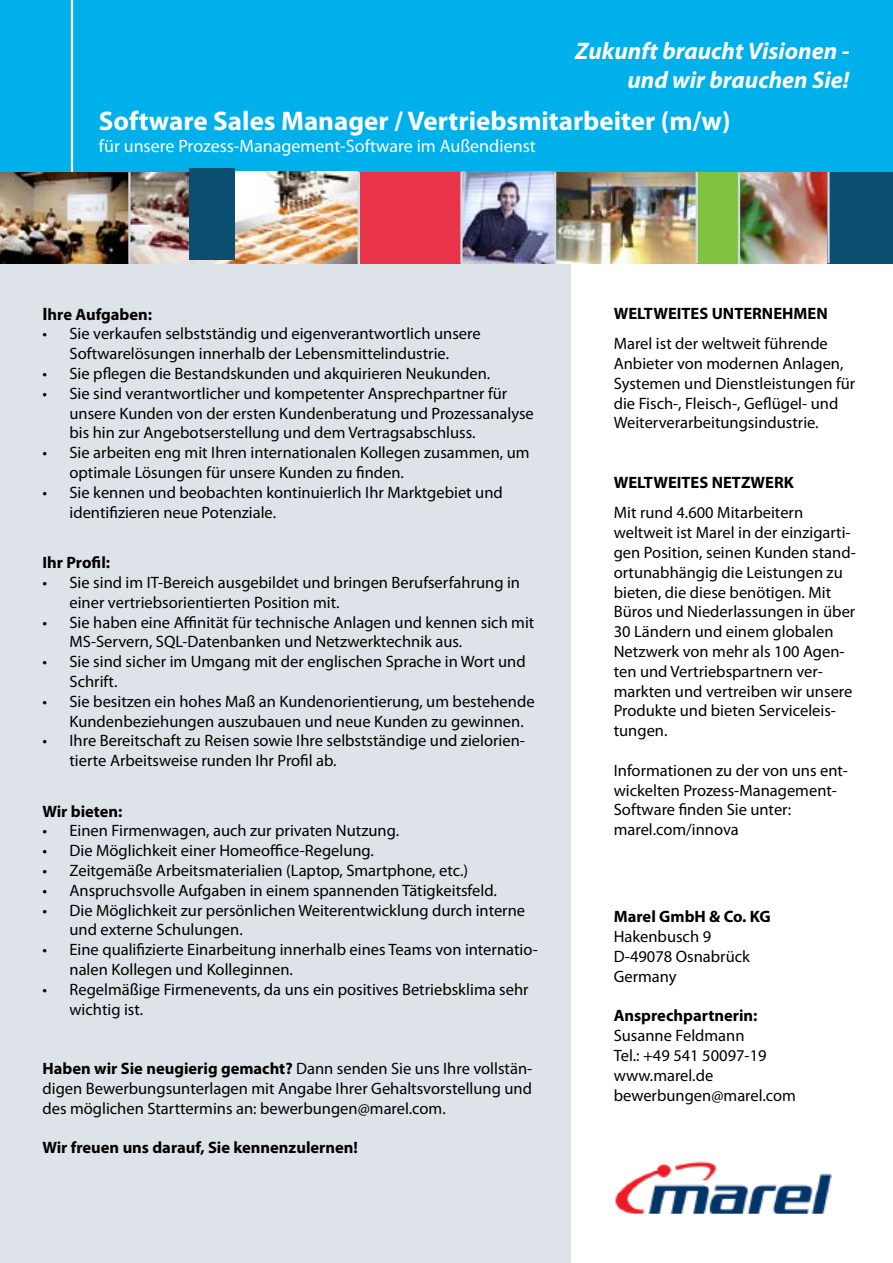
<style>
.page{position:relative;width:893px;height:1263px;background:#fff}
.page>*{position:absolute;margin:0;border:0;box-sizing:border-box;transform-origin:0 0}
.t1{font:700 27px "Myriad Pro";color:#fff}
.t2{font:italic 700 24px/28.8px "Myriad Pro";color:#fff;text-align:right}
.t3{font:18px "Myriad Pro";color:#fff}
.t4{font:16.5px/19.8px "Myriad Pro";color:#000}
.t5{font:700 16.5px "Myriad Pro";color:#000}
.s1{font-size:18px}
.s2{font-weight:700}
</style>
<div class="page">
<div style="left:0;top:168px;width:571px;height:1095px;background:#dde3e8"></div>
<div style="left:0;top:0;width:893px;height:172px;background:#00b0ea"></div>
<hr style="left:71px;top:0;width:2px;height:172px;background:#fff">
<div style="left:360px;top:172px;width:100px;height:91px;background:#e83348"></div>
<div style="left:696px;top:172px;width:44px;height:92px;background:#80c342"></div>
<hr style="left:192px;top:172px;width:2px;height:92px;background:#d0d9de">
<img style="left:215px;top:172px;width:142px;height:91px">
<img style="left:615px;top:1161px;width:217px;height:53px">
<img style="left:0;top:172px;width:128px;height:91px">
<img style="left:556px;top:172px;width:140px;height:92px">
<img style="left:131px;top:172px;width:61px;height:92px">
<img style="left:463px;top:172px;width:91px;height:91px">
<img style="left:740px;top:172px;width:87px;height:92px">
<hr style="left:554px;top:172px;width:2px;height:92px;background:#d0d9de">
<hr style="left:128px;top:172px;width:3px;height:92px;background:#d0d9de">
<div style="left:189px;top:168px;width:46px;height:91px;background:#0a4e71"></div>
<hr style="left:460px;top:172px;width:3px;height:91px;background:#d0d9de">
<hr style="left:358px;top:172px;width:2px;height:91px;background:#d0d9de">
<div style="left:827px;top:172px;width:66px;height:91px;background:#0a4e71"></div>
<hr style="left:696px;top:172px;width:2px;height:91px;background:#d0d9de">
<hr style="left:738px;top:172px;width:2px;height:92px;background:#d0d9de">
<hr style="left:827px;top:172px;width:3px;height:91px;background:#d0d9de">
<h2 class="t2" style="left:575px;top:36px;width:276px">Zukunft braucht Visionen - und wir brauchen Sie!</h2>
<h1 class="t1" style="left:99px;top:104px;width:633px">Software Sales Manager / Vertriebsmitarbeiter (m/w)</h1>
<p class="t3" style="left:99px;top:135px;width:438px">für unsere Prozess-Management-Software im Außendienst</p>
<p class="t5" style="left:43px;top:303px;width:111px"><span class="s1">I</span>hre Aufgaben:</p>
<p class="t4" style="left:43px;top:324px;width:440px;text-align:center">• Sie verkaufen selbstständig und eigenverantwortlich unsere<br>Softwarelösungen innerhalb der Lebensmittelindustrie.</p>
<p class="t4" style="left:43px;top:363px;width:449px">• Sie pflegen die Bestandskunden und akquirieren Neukunden.</p>
<p class="t4" style="left:70px;top:383px;width:466px;text-indent:-27px">• Sie sind verantwortlicher und kompetenter Ansprechpartner für unsere Kunden von der ersten Kundenberatung und Prozessanalyse bis hin zur Angebotserstellung und dem Vertragsabschluss.</p>
<p class="t4" style="left:70px;top:443px;width:462px;text-indent:-27px">• Sie arbeiten eng mit Ihren internationalen Kollegen zusammen, um optimale Lösungen für unsere Kunden zu finden.</p>
<p class="t4" style="left:70px;top:482px;width:435px;text-indent:-27px">• Sie kennen und beobachten kontinuierlich Ihr Marktgebiet und identifizieren neue Potenziale.</p>
<p class="t5" style="left:43px;top:552px;width:69px">Ihr Profil:</p>
<p class="t4" style="left:70px;top:572px;width:452px;text-indent:-27px">• Sie sind im IT-Bereich ausgebildet und bringen Berufserfahrung in einer vertriebsorientierten Position mit.</p>
<p class="t4" style="left:70px;top:612px;width:466px;text-indent:-27px">• Sie haben eine Affinität für technische Anlagen und kennen sich mit<br>MS-Servern, SQL-Datenbanken und Netzwerktechnik aus.</p>
<p class="t4" style="left:70px;top:651px;width:458px;text-indent:-27px">• Sie sind sicher im Umgang mit der englischen Sprache in Wort und<br>Schrift.</p>
<p class="t4" style="left:70px;top:691px;width:467px;text-indent:-27px">• Sie besitzen ein hohes Maß an Kundenorientierung, um bestehende<br>Kundenbeziehungen auszubauen und neue Kunden zu gewinnen.</p>
<p class="t4" style="left:70px;top:731px;width:457px;text-indent:-27px">• Ihre Bereitschaft zu Reisen sowie Ihre selbstständige und zielorien&shy;tierte Arbeitsweise runden Ihr Profil ab.</p>
<p class="t5" style="left:43px;top:800px;width:82px">Wir bieten:</p>
<p class="t4" style="left:43px;top:821px;width:358px">• Einen Firmenwagen, auch zur privaten Nutzung.</p>
<p class="t4" style="left:43px;top:840px;width:333px">• Die Möglichkeit einer Homeoffice-Regelung.</p>
<p class="t4" style="left:43px;top:860px;width:427px">• Zeitgemäße Arbeitsmaterialien (Laptop, Smartphone, etc.)</p>
<p class="t4" style="left:43px;top:880px;width:456px">• Anspruchsvolle Aufgaben in einem spannenden Tätigkeitsfeld.</p>
<p class="t4" style="left:70px;top:900px;width:457px;text-indent:-27px">• Die Möglichkeit zur persönlichen Weiterentwicklung durch interne und externe Schulungen.</p>
<p class="t4" style="left:70px;top:939px;width:470px;text-indent:-27px">• Eine qualifizierte Einarbeitung innerhalb eines Teams von internatio&shy;nalen Kollegen und Kolleginnen.</p>
<p class="t4" style="left:70px;top:979px;width:461px;text-indent:-27px">• Regelmäßige Firmenevents, da uns ein positives Betriebsklima sehr wichtig ist.</p>
<p class="t4" style="left:43px;top:1058px;width:491px;text-align:justify"><span class="s2">Haben wir Sie neugierig gemacht?</span> Dann senden Sie uns Ihre vollstän&shy;digen Bewerbungsunterlagen mit Angabe Ihrer Gehaltsvorstellung und des möglichen Starttermins an: bewerbungen@marel.com.</p>
<p class="t5" style="left:43px;top:1137px;width:317px">Wir freuen uns darauf, Sie kennenzulernen!</p>
<p class="t5" style="left:614px;top:302px;width:215px">WELTWEITES UNTERNEHMEN</p>
<p class="t4" style="left:614px;top:333px;width:243px">Marel ist der weltweit führende Anbieter von modernen Anlagen, Systemen und Dienstleistungen für die Fisch-, Fleisch-, Geflügel- und Weiterverarbeitungsindustrie.</p>
<p class="t5" style="left:614px;top:471px;width:182px">WELTWEITES NETZWERK</p>
<p class="t4" style="left:614px;top:503px;width:243px">Mit rund 4.600 Mitarbeitern weltweit ist Marel in der einzigarti&shy;gen Position, seinen Kunden stand&shy;ortunabhängig die Leistungen zu bieten, die diese benötigen. Mit<br>Büros und Niederlassungen in über<br>30 Ländern und einem globalen<br>Netzwerk von mehr als 100 Agen&shy;ten und Vertriebspartnern ver&shy;markten und vertreiben wir unsere<br>Produkte und bieten Serviceleis&shy;tungen.</p>
<p class="t4" style="left:614px;top:760px;width:236px">Informationen zu der von uns ent&shy;wickelten Prozess-Management-<br>Software finden Sie unter: marel.com/innova</p>
<p class="t5" style="left:614px;top:906px;width:158px">Marel GmbH &amp; Co. KG</p>
<p class="t4" style="left:614px;top:926px;width:138px">Hakenbusch 9<br>D-49078 Osnabrück<br>Germany</p>
<p class="t5" style="left:614px;top:1005px;width:145px">Ansprechpartnerin:</p>
<p class="t4" style="left:614px;top:1025px;width:184px">Susanne Feldmann<br>Tel.: +49 541 50097-19 www.marel.de bewerbungen@marel.com</p>
</div>
